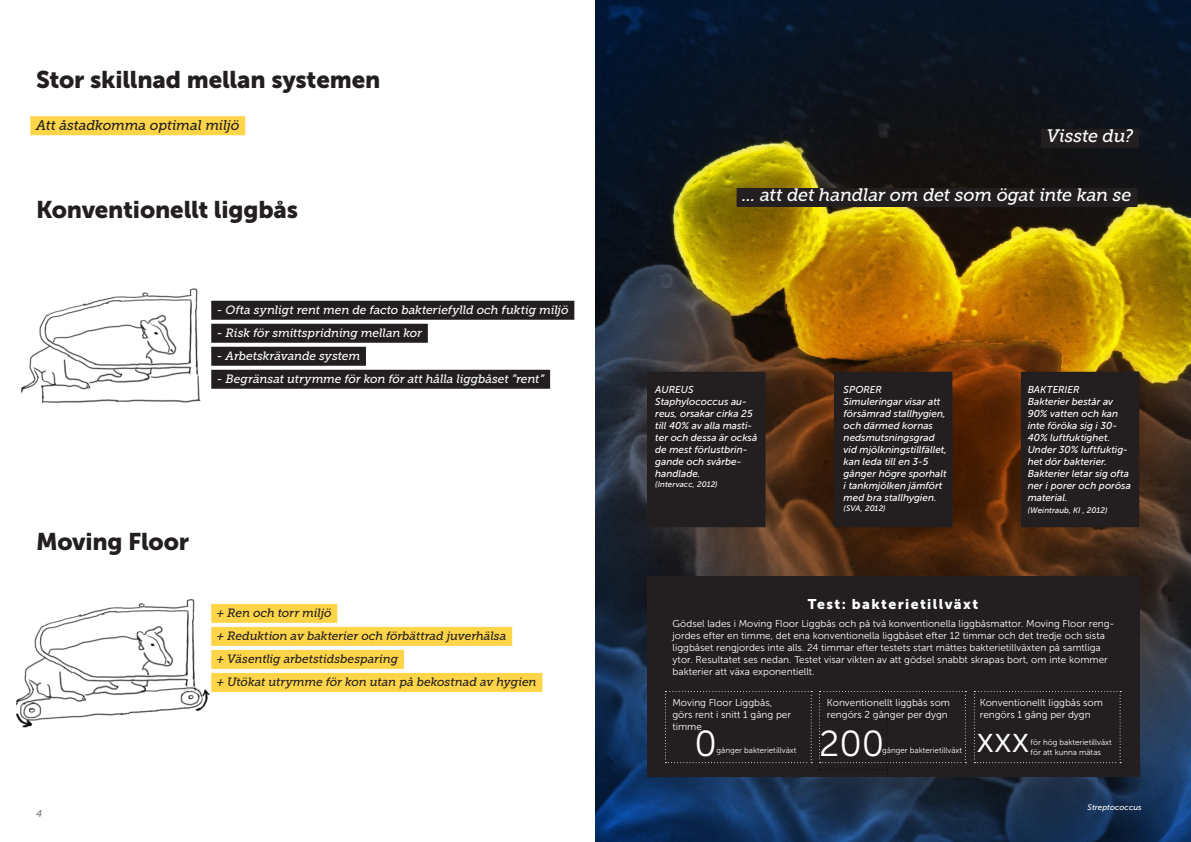
<style>
.page{position:relative;width:1191px;height:842px;background:#fff}
.page>*{position:absolute;margin:0;border:0;box-sizing:border-box;transform-origin:0 0}
.t1{font:36px "Museo Sans 300";color:#fff}
.Rubrik_1{font:24px "Museo Sans 900";letter-spacing:-.005em;color:#231f20}
.Puffar_Svarta{font:italic 18px "Museo Slab 500";letter-spacing:-.02em;color:#fff}
.Puffar_Gula_Svart_te{font:italic 14px "Museo Slab 500";letter-spacing:-.015em;color:#231f20}
.t2{font:14px "Museo Sans 900";letter-spacing:.1em;color:#fff}
.Puffar_Svarta-2{font:italic 12px "Museo Slab 500";letter-spacing:-.015em;color:#fff}
.Puffar_Gula_Svart_te-2{font:italic 12px "Museo Slab 500";letter-spacing:-.015em;color:#231f20}
.t3{font:10px/12px "Museo Sans 300";color:#fff}
.Mellanrubrik{font:italic 10px/12px "Museo Sans 500";color:#fff}
.t4{font:italic 10px "Museo Slab 500";color:#7a7870}
.t5{font:8px "Museo Sans 300";color:#fff}
.Mellanrubrik-2{font:italic 8px "Museo Sans 500";letter-spacing:.01em;color:#fff}
</style>
<div class="page">
<div style="left:30px;top:116px;width:215px;height:19px;background:#fed549"></div>
<div style="left:211px;top:301px;width:363px;height:19px;background:#231f20"></div>
<div style="left:211px;top:324px;width:217px;height:19px;background:#231f20"></div>
<div style="left:211px;top:347px;width:155px;height:19px;background:#231f20"></div>
<div style="left:211px;top:370px;width:339px;height:19px;background:#231f20"></div>
<div style="left:211px;top:604px;width:126px;height:19px;background:#fed549"></div>
<div style="left:211px;top:627px;width:301px;height:19px;background:#fed549"></div>
<div style="left:211px;top:650px;width:193px;height:19px;background:#fed549"></div>
<div style="left:211px;top:673px;width:331px;height:19px;background:#fed549"></div>
<img style="left:21px;top:288px;width:180px;height:116px">
<img style="left:16px;top:599px;width:194px;height:129px">
<img style="left:595px;top:0;width:596px;height:842px">
<div style="left:647px;top:372px;width:118px;height:155px;background:#231f20"></div>
<div style="left:834px;top:372px;width:118px;height:155px;background:#231f20"></div>
<div style="left:1021px;top:372px;width:117px;height:155px;background:#231f20"></div>
<div style="left:1021px;top:372px;width:118px;height:155px;border:1px solid #231f20"></div>
<div style="left:1041px;top:129px;width:98px;height:19px;background:#231f20"></div>
<div style="left:736px;top:188px;width:401px;height:19px;background:#231f20"></div>
<div style="left:647px;top:577px;width:492px;height:200px;background:#231f20"></div>
<svg style="left:665px;top:691px;width:147px;height:72px"></svg>
<svg style="left:819px;top:691px;width:147px;height:79px"></svg>
<svg style="left:973px;top:691px;width:148px;height:72px"></svg>
<p class="Rubrik_1" style="left:36px;top:66px;width:346px">Stor skillnad mellan systemen</p>
<p class="Puffar_Gula_Svart_te" style="left:36px;top:117px;width:205px">Att åstadkomma optimal miljö</p>
<p class="Rubrik_1" style="left:36px;top:196px;width:264px">Konventionellt liggbås</p>
<p class="Puffar_Svarta-2" style="left:217px;top:303px;width:353px">- Ofta synligt rent men de facto bakteriefylld och fuktig miljö</p>
<p class="Puffar_Svarta-2" style="left:217px;top:326px;width:207px">- Risk för smittspridning mellan kor</p>
<p class="Puffar_Svarta-2" style="left:217px;top:349px;width:145px">- Arbetskrävande system</p>
<p class="Puffar_Svarta-2" style="left:217px;top:372px;width:329px">- Begränsat utrymme för kon för att hålla liggbåset ”rent”</p>
<p class="Rubrik_1" style="left:36px;top:527px;width:155px">Moving Floor</p>
<p class="Puffar_Gula_Svart_te-2" style="left:217px;top:606px;width:116px">+ Ren och torr miljö</p>
<p class="Puffar_Gula_Svart_te-2" style="left:217px;top:629px;width:291px">+ Reduktion av bakterier och förbättrad juverhälsa</p>
<p class="Puffar_Gula_Svart_te-2" style="left:217px;top:652px;width:183px">+ Väsentlig arbetstidsbesparing</p>
<p class="Puffar_Gula_Svart_te-2" style="left:217px;top:675px;width:321px">+ Utökat utrymme för kon utan på bekostnad av hygien</p>
<p class="t4" style="left:36px;top:808px;width:8px">4</p>
<p class="Puffar_Svarta" style="left:1046px;top:126px;width:88px">Visste du?</p>
<p class="Puffar_Svarta" style="left:742px;top:185px;width:391px">... att det handlar om det som ögat inte kan se</p>
<p class="Mellanrubrik" style="left:655px;top:384px;width:40px">AUREUS</p>
<p class="Mellanrubrik" style="left:655px;top:396px;width:103px">Staphylococcus au&shy;reus, orsakar cirka 25 till 40% av alla masti&shy;ter och dessa är också de mest förlustbrin&shy;gande och svårbe&shy;handlade.</p>
<p class="Mellanrubrik-2" style="left:655px;top:480px;width:64px">(Intervacc, 2012)</p>
<p class="Mellanrubrik" style="left:843px;top:384px;width:40px">SPORER</p>
<p class="Mellanrubrik" style="left:843px;top:396px;width:105px">Simuleringar visar att försämrad stallhygien, och därmed kornas nedsmutsningsgrad vid mjölkningstillfället, kan leda till en 3-5 gånger högre sporhalt i tankmjölken jämfört med bra stallhygien.</p>
<p class="Mellanrubrik-2" style="left:843px;top:504px;width:44px">(SVA, 2012)</p>
<p class="t2" style="left:808px;top:596px;width:172px">Test: bakterietillväxt</p>
<p class="Mellanrubrik" style="left:1027px;top:384px;width:53px">BAKTERIER</p>
<p class="Mellanrubrik" style="left:1027px;top:396px;width:92px">Bakterier består av<br>90% vatten och kan inte föröka sig i 30-<br>40% luftfuktighet.</p>
<p class="Mellanrubrik" style="left:1027px;top:444px;width:102px">Under 30% luftfuktig&shy;het dör bakterier.</p>
<p class="Mellanrubrik" style="left:1027px;top:468px;width:105px">Bakterier letar sig ofta ner i porer och porösa material.</p>
<p class="Mellanrubrik-2" style="left:1027px;top:506px;width:81px">(Weintraub, KI , 2012)</p>
<p class="t3" style="left:672px;top:617px;width:443px">Gödsel lades i Moving Floor Liggbås och på två konventionella liggbåsmattor. Moving Floor reng&shy;jordes efter en timme, det ena konventionella liggbåset efter 12 timmar och det tredje och sista liggbåset rengjordes inte alls. 24 timmar efter testets start mättes bakterietillväxten på samtliga ytor. Resultatet ses nedan. Testet visar vikten av att gödsel snabbt skrapas bort, om inte kommer bakterier att växa exponentiellt.</p>
<p class="t3" style="left:672px;top:697px;width:120px">Moving Floor Liggbås, görs rent i snitt 1 gång per timme</p>
<p class="t3" style="left:979px;top:697px;width:125px">Konventionellt liggbås som rengörs 1 gång per dygn</p>
<p class="t1" style="left:694px;top:724px;width:24px">0</p>
<p class="t1" style="left:819px;top:724px;width:67px">200</p>
<p class="t1" style="left:976px;top:720px;width:55px">xxx</p>
<p class="t5" style="left:1030px;top:738px;width:83px">för hög bakterietillväxt</p>
<p class="t3" style="left:827px;top:697px;width:125px">Konventionellt liggbås som rengörs 2 gånger per dygn</p>
<p class="t5" style="left:716px;top:746px;width:81px">gånger bakterietillväxt</p>
<p class="t5" style="left:882px;top:746px;width:81px">gånger bakterietillväxt</p>
<p class="t5" style="left:1030px;top:747px;width:72px">för att kunna mätas</p>
<p class="Mellanrubrik-2" style="left:1087px;top:803px;width:56px">Streptococcus</p>
</div>
